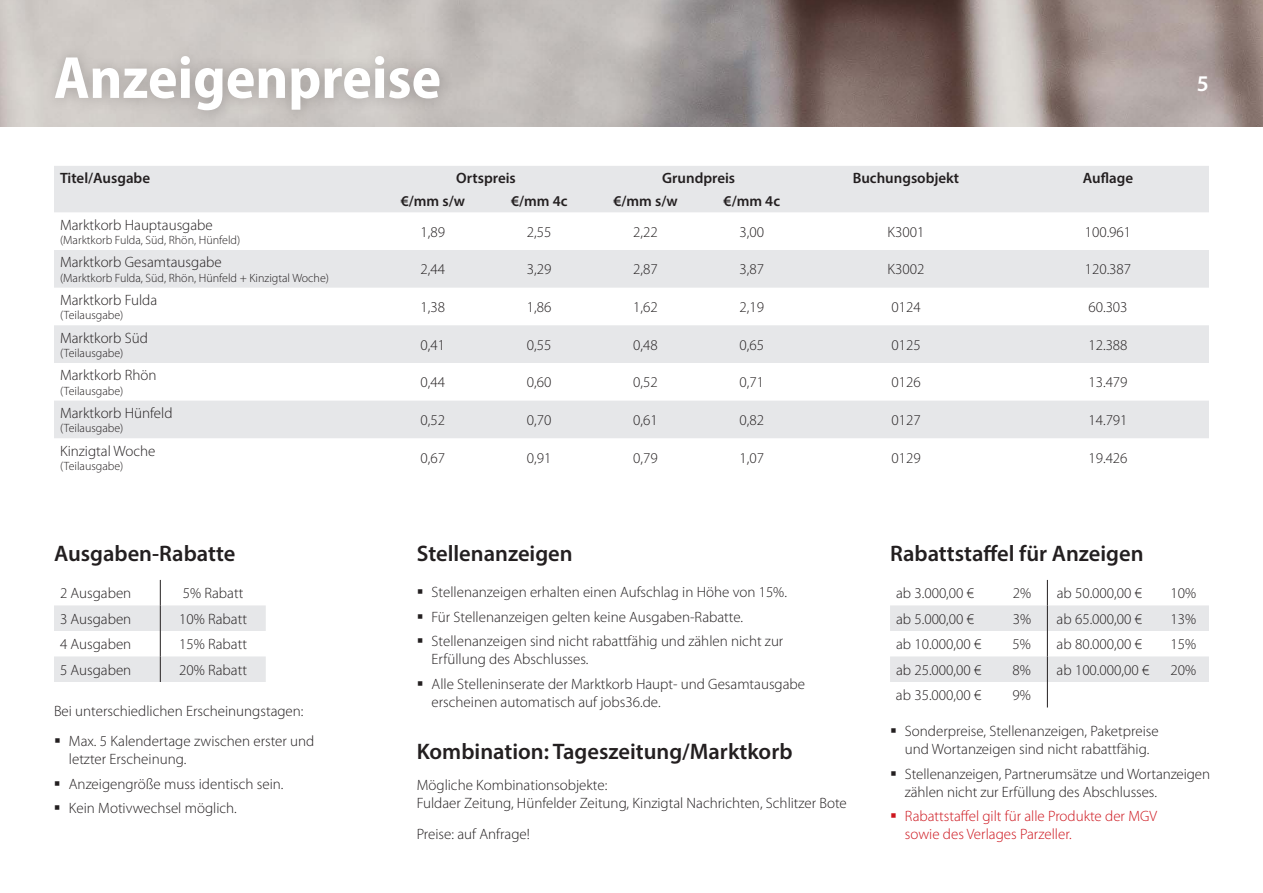
<style>
.page{position:relative;width:1263px;height:893px;background:#fff}
.page>*{position:absolute;margin:0;border:0;box-sizing:border-box;transform-origin:0 0}
.t1{font:700 semi-condensed 60px "Myriad Pro";color:#fff}
.t2{font:600 22.5px "Myriad Pro";color:#231f20}
.t3{font:600 22.5px "Myriad Pro";color:#fff}
.t4{font:300 15px/24.3px "Myriad Pro";color:#231f20}
.t5{font:600 15px "Myriad Pro";color:#231f20}
.t6{font:300 15px/18px "Myriad Pro";color:#cd151d}
.t7{font:300 12px "Myriad Pro";color:#231f20}
</style>
<div class="page">
<img style="left:0;top:0;width:1262px;height:127px">
<svg style="left:54px;top:166px;width:1155px;height:272px;fill:#e6e7e9"></svg>
<div style="left:44px;top:44px;width:411px;height:82px;background:#231f20;opacity:.25"></div>
<svg style="left:890px;top:580px;width:319px;height:127px"></svg>
<svg style="left:54px;top:580px;width:212px;height:102px"></svg>
<h1 class="t1" style="left:54px;top:44px;width:389px">Anzeigenpreise</h1>
<p class="t5" style="left:60px;top:168px;width:92px">Titel/Ausgabe</p>
<p class="t5" style="left:456px;top:168px;width:61px">Ortspreis</p>
<p class="t5" style="left:662px;top:168px;width:75px">Grundpreis</p>
<p class="t5" style="left:853px;top:168px;width:108px">Buchungsobjekt</p>
<p class="t5" style="left:1083px;top:168px;width:52px">Auflage</p>
<p class="t5" style="left:401px;top:192px;width:66px">€/mm s/w</p>
<p class="t5" style="left:511px;top:192px;width:58px">€/mm 4c</p>
<p class="t5" style="left:613px;top:192px;width:66px">€/mm s/w</p>
<p class="t5" style="left:724px;top:192px;width:58px">€/mm 4c</p>
<p class="t4" style="left:60px;top:213px;width:154px">Marktkorb Hauptausgabe</p>
<p class="t7" style="left:60px;top:233px;width:182px">(Marktkorb Fulda, Süd, Rhön, Hünfeld)</p>
<p class="t4" style="left:421px;top:220px;width:26px">1,89</p>
<p class="t4" style="left:527px;top:220px;width:26px">2,55</p>
<p class="t4" style="left:633px;top:220px;width:26px">2,22</p>
<p class="t4" style="left:739px;top:220px;width:26px">3,00</p>
<p class="t4" style="left:888px;top:220px;width:38px">K3001</p>
<p class="t4" style="left:1085px;top:220px;width:48px">100.961</p>
<p class="t4" style="left:60px;top:250px;width:163px">Marktkorb Gesamtausgabe</p>
<p class="t7" style="left:60px;top:271px;width:271px">(Marktkorb Fulda, Süd, Rhön, Hünfeld + Kinzigtal Woche)</p>
<p class="t4" style="left:60px;top:288px;width:99px">Marktkorb Fulda</p>
<p class="t7" style="left:60px;top:309px;width:65px">(Teilausgabe)</p>
<p class="t4" style="left:60px;top:326px;width:89px">Marktkorb Süd</p>
<p class="t7" style="left:60px;top:346px;width:65px">(Teilausgabe)</p>
<p class="t4" style="left:60px;top:363px;width:98px">Marktkorb Rhön</p>
<p class="t7" style="left:60px;top:384px;width:65px">(Teilausgabe)</p>
<p class="t4" style="left:60px;top:401px;width:114px">Marktkorb Hünfeld</p>
<p class="t7" style="left:60px;top:422px;width:65px">(Teilausgabe)</p>
<p class="t4" style="left:60px;top:439px;width:97px">Kinzigtal Woche</p>
<p class="t7" style="left:60px;top:459px;width:65px">(Teilausgabe)</p>
<p class="t4" style="left:421px;top:258px;width:26px">2,44</p>
<p class="t4" style="left:527px;top:258px;width:26px">3,29</p>
<p class="t4" style="left:633px;top:258px;width:26px">2,87</p>
<p class="t4" style="left:739px;top:258px;width:26px">3,87</p>
<p class="t4" style="left:888px;top:258px;width:38px">K3002</p>
<p class="t4" style="left:1085px;top:258px;width:48px">120.387</p>
<p class="t4" style="left:421px;top:295px;width:26px">1,38</p>
<p class="t4" style="left:527px;top:295px;width:26px">1,86</p>
<p class="t4" style="left:633px;top:295px;width:26px">1,62</p>
<p class="t4" style="left:739px;top:295px;width:26px">2,19</p>
<p class="t4" style="left:891px;top:295px;width:31px">0124</p>
<p class="t4" style="left:1088px;top:295px;width:41px">60.303</p>
<p class="t4" style="left:421px;top:333px;width:26px">0,41</p>
<p class="t4" style="left:527px;top:333px;width:26px">0,55</p>
<p class="t4" style="left:633px;top:333px;width:26px">0,48</p>
<p class="t4" style="left:739px;top:333px;width:26px">0,65</p>
<p class="t4" style="left:891px;top:333px;width:31px">0125</p>
<p class="t4" style="left:1088px;top:333px;width:41px">12.388</p>
<p class="t4" style="left:421px;top:370px;width:26px">0,44</p>
<p class="t4" style="left:527px;top:370px;width:26px">0,60</p>
<p class="t4" style="left:633px;top:370px;width:26px">0,52</p>
<p class="t4" style="left:739px;top:370px;width:26px">0,71</p>
<p class="t4" style="left:891px;top:370px;width:31px">0126</p>
<p class="t4" style="left:1088px;top:370px;width:41px">13.479</p>
<p class="t4" style="left:421px;top:408px;width:26px">0,52</p>
<p class="t4" style="left:527px;top:408px;width:26px">0,70</p>
<p class="t4" style="left:633px;top:408px;width:26px">0,61</p>
<p class="t4" style="left:739px;top:408px;width:26px">0,82</p>
<p class="t4" style="left:891px;top:408px;width:31px">0127</p>
<p class="t4" style="left:1088px;top:408px;width:41px">14.791</p>
<p class="t4" style="left:421px;top:446px;width:26px">0,67</p>
<p class="t4" style="left:527px;top:446px;width:26px">0,91</p>
<p class="t4" style="left:633px;top:446px;width:26px">0,79</p>
<p class="t4" style="left:739px;top:446px;width:26px">1,07</p>
<p class="t4" style="left:891px;top:446px;width:31px">0129</p>
<p class="t4" style="left:1088px;top:446px;width:41px">19.426</p>
<h2 class="t3" style="left:1197px;top:69px;width:14px">5</h2>
<h2 class="t2" style="left:54px;top:539px;width:183px">Ausgaben-Rabatte</h2>
<p class="t4" style="left:60px;top:581px;width:73px">2 Ausgaben</p>
<p class="t4" style="left:183px;top:581px;width:62px">5% Rabatt</p>
<p class="t4" style="left:60px;top:607px;width:73px">3 Ausgaben</p>
<p class="t4" style="left:179px;top:607px;width:69px">10% Rabatt</p>
<p class="t4" style="left:60px;top:632px;width:73px">4 Ausgaben</p>
<p class="t4" style="left:179px;top:632px;width:69px">15% Rabatt</p>
<p class="t4" style="left:60px;top:658px;width:73px">5 Ausgaben</p>
<p class="t4" style="left:179px;top:658px;width:69px">20% Rabatt</p>
<p class="t4" style="left:69px;top:695px;width:247px;line-height:30.8px;text-indent:-15px">Bei unterschiedlichen Erscheinungstagen:<br>Max. 5 Kalendertage zwischen erster und</p>
<p class="t4" style="left:69px;top:747px;width:216px">letzter Erscheinung.<br>Anzeigengröße muss identisch sein.<br>Kein Motivwechsel möglich.</p>
<h2 class="t2" style="left:417px;top:539px;width:158px">Stellenanzeigen</h2>
<p class="t4" style="left:432px;top:581px;width:357px">Stellenanzeigen erhalten einen Aufschlag in Höhe von 15%.<br>Für Stellenanzeigen gelten keine Ausgaben-Rabatte.<br>Stellenanzeigen sind nicht rabattfähig und zählen nicht zur</p>
<p class="t4" style="left:432px;top:647px;width:375px">Erfüllung des Abschlusses.<br>Alle Stelleninserate der Marktkorb Haupt- und Gesamtausgabe</p>
<p class="t4" style="left:432px;top:690px;width:231px">erscheinen automatisch auf jobs36.de.</p>
<h2 class="t2" style="left:417px;top:738px;width:377px">Kombination: Tageszeitung/Marktkorb</h2>
<p class="t4" style="left:417px;top:776px;width:432px;line-height:18px">Mögliche Kombinationsobjekte:<br>Fuldaer Zeitung, Hünfelder Zeitung, Kinzigtal Nachrichten, Schlitzer Bote</p>
<p class="t4" style="left:417px;top:822px;width:115px">Preise: auf Anfrage!</p>
<h2 class="t2" style="left:890px;top:539px;width:255px">Rabattstaffel für Anzeigen</h2>
<p class="t4" style="left:896px;top:581px;width:80px">ab 3.000,00 €</p>
<p class="t4" style="left:1013px;top:581px;width:20px">2%</p>
<p class="t4" style="left:1057px;top:581px;width:87px">ab 50.000,00 €</p>
<p class="t4" style="left:1170px;top:581px;width:27px">10%</p>
<p class="t4" style="left:896px;top:607px;width:80px">ab 5.000,00 €</p>
<p class="t4" style="left:1013px;top:607px;width:20px">3%</p>
<p class="t4" style="left:1057px;top:607px;width:87px">ab 65.000,00 €</p>
<p class="t4" style="left:1170px;top:607px;width:27px">13%</p>
<p class="t4" style="left:896px;top:632px;width:87px">ab 10.000,00 €</p>
<p class="t4" style="left:1013px;top:632px;width:20px">5%</p>
<p class="t4" style="left:1057px;top:632px;width:87px">ab 80.000,00 €</p>
<p class="t4" style="left:1170px;top:632px;width:27px">15%</p>
<p class="t4" style="left:896px;top:658px;width:87px">ab 25.000,00 €</p>
<p class="t4" style="left:1013px;top:658px;width:20px">8%</p>
<p class="t4" style="left:1056px;top:658px;width:94px">ab 100.000,00 €</p>
<p class="t4" style="left:1170px;top:658px;width:27px">20%</p>
<p class="t4" style="left:896px;top:683px;width:87px">ab 35.000,00 €</p>
<p class="t4" style="left:1013px;top:683px;width:20px">9%</p>
<p class="t4" style="left:905px;top:722px;width:255px;line-height:18px">Sonderpreise, Stellenanzeigen, Paketpreise und Wortanzeigen sind nicht rabattfähig.</p>
<p class="t4" style="left:905px;top:765px;width:307px;line-height:18px">Stellenanzeigen, Partnerumsätze und Wortanzeigen zählen nicht zur Erfüllung des Abschlusses.</p>
<p class="t6" style="left:905px;top:807px;width:254px">Rabattstaffel gilt für alle Produkte der MGV sowie des Verlages Parzeller.</p>
</div>
